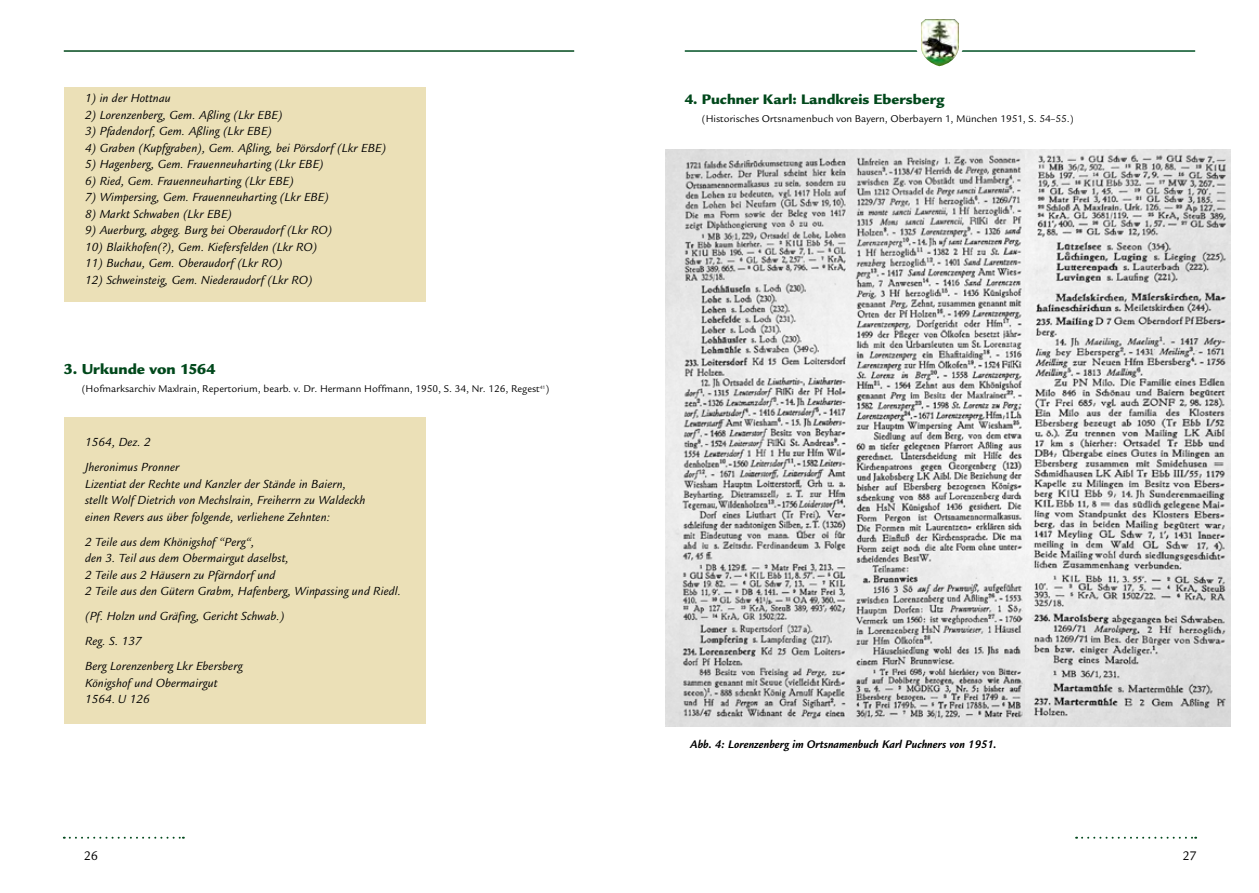
<style>
.page{position:relative;width:1259px;height:893px;background:#fff}
.page>*{position:absolute;margin:0;border:0;box-sizing:border-box;transform-origin:0 0}
.t1{font:900 15.75px "Legacy Sans Std";color:#00481b}
.t2{font:900 15px "Legacy Sans Std";color:#00481b}
.t3{font:13.5px "Legacy Sans Std";color:#000}
.t4{font:italic 12.75px/16.5px "Legacy Sans Std";letter-spacing:.01em;color:#000}
.t5{font:italic 700 12px "Legacy Sans Std";letter-spacing:.005em;color:#000;scale:.95 1}
.t6{font:10.65px "Legacy Sans Std";color:#000}
</style>
<div class="page">
<hr style="left:64px;top:50px;width:510px;height:2px;background:#00481b">
<svg style="left:1076px;top:837px;width:120px;height:2px"></svg>
<svg style="left:64px;top:837px;width:120px;height:2px"></svg>
<hr style="left:685px;top:50px;width:510px;height:2px;background:#005125">
<div style="left:915px;top:18px;width:48px;height:49px;background:#fff;border-radius:50%"></div>
<img style="left:921px;top:19px;width:38px;height:47px">
<div style="left:64px;top:417px;width:361px;height:306px;background:#ebe0b7"></div>
<div style="left:64px;top:88px;width:361px;height:214px;background:#ebe0b7"></div>
<img style="left:666px;top:149px;width:360px;height:577px">
<img style="left:1026px;top:149px;width:204px;height:577px">
<p class="t4" style="left:85px;top:90px;width:87px">1) in der Hottnau</p>
<p class="t4" style="left:85px;top:107px;width:199px">2) Lorenzenberg, Gem. Aßling (Lkr EBE)</p>
<p class="t4" style="left:85px;top:123px;width:188px">3) Pfadendorf, Gem. Aßling (Lkr EBE)</p>
<p class="t4" style="left:85px;top:140px;width:302px">4) Graben (Kupfgraben), Gem. Aßling, bei Pörsdorf (Lkr EBE)</p>
<p class="t4" style="left:85px;top:156px;width:240px">5) Hagenberg, Gem. Frauenneuharting (Lkr EBE)</p>
<p class="t4" style="left:85px;top:173px;width:210px">6) Ried, Gem. Frauenneuharting (Lkr EBE)</p>
<p class="t4" style="left:85px;top:189px;width:245px">7) Wimpersing, Gem. Frauenneuharting (Lkr EBE)</p>
<p class="t4" style="left:85px;top:206px;width:148px">8) Markt Schwaben (Lkr EBE)</p>
<p class="t4" style="left:85px;top:222px;width:249px">9) Auerburg, abgeg. Burg bei Oberaudorf (Lkr RO)</p>
<p class="t4" style="left:85px;top:239px;width:234px">10) Blaikhofen(?), Gem. Kiefersfelden (Lkr RO)</p>
<p class="t4" style="left:85px;top:255px;width:199px">11) Buchau, Gem. Oberaudorf (Lkr RO)</p>
<p class="t4" style="left:85px;top:272px;width:229px">12) Schweinsteig, Gem. Niederaudorf (Lkr RO)</p>
<p class="t1" style="left:64px;top:360px;width:153px">3. Urkunde von 1564</p>
<p class="t6" style="left:82px;top:383px;width:469px">(Hofmarksarchiv Maxlrain, Repertorium, bearb. v. Dr. Hermann Hoffmann, 1950, S. 34, Nr. 126, Regest<sup>41</sup>)</p>
<p class="t4" style="left:85px;top:430px;width:96px;line-height:25px">1564, Dez. 2<br>Jheronimus Pronner</p>
<p class="t4" style="left:85px;top:476px;width:282px">Lizentiat der Rechte und Kanzler der Stände in Baiern, stellt Wolf Dietrich von Mechslrain, Freiherrn zu Waldeckh einen Revers aus über folgende, verliehene Zehnten:</p>
<p class="t4" style="left:85px;top:534px;width:317px">2 Teile aus dem Khönigshof “Perg“,<br>den 3. Teil aus dem Obermairgut daselbst,<br>2 Teile aus 2 Häusern zu Pfärndorf und<br>2 Teile aus den Gütern Grabm, Hafenberg, Winpassing und Riedl.</p>
<p class="t4" style="left:85px;top:604px;width:201px;line-height:25px">(Pf. Holzn und Gräfing, Gericht Schwab.)<br>Reg. S. 137<br>Berg Lorenzenberg Lkr Ebersberg</p>
<p class="t4" style="left:85px;top:675px;width:134px">Königshof und Obermairgut<br>1564. U 126</p>
<p class="t2" style="left:685px;top:90px;width:261px">4. Puchner Karl: Landkreis Ebersberg</p>
<p class="t6" style="left:702px;top:113px;width:373px">(Historisches Ortsnamenbuch von Bayern, Oberbayern 1, München 1951, S. 54–55.)</p>
<p class="t5" style="left:690px;top:738px;width:324px">Abb. 4: Lorenzenberg im Ortsnamenbuch Karl Puchners von 1951.</p>
<p class="t3" style="left:84px;top:848px;width:16px">26</p>
<p class="t3" style="left:1182px;top:848px;width:16px">27</p>
</div>
